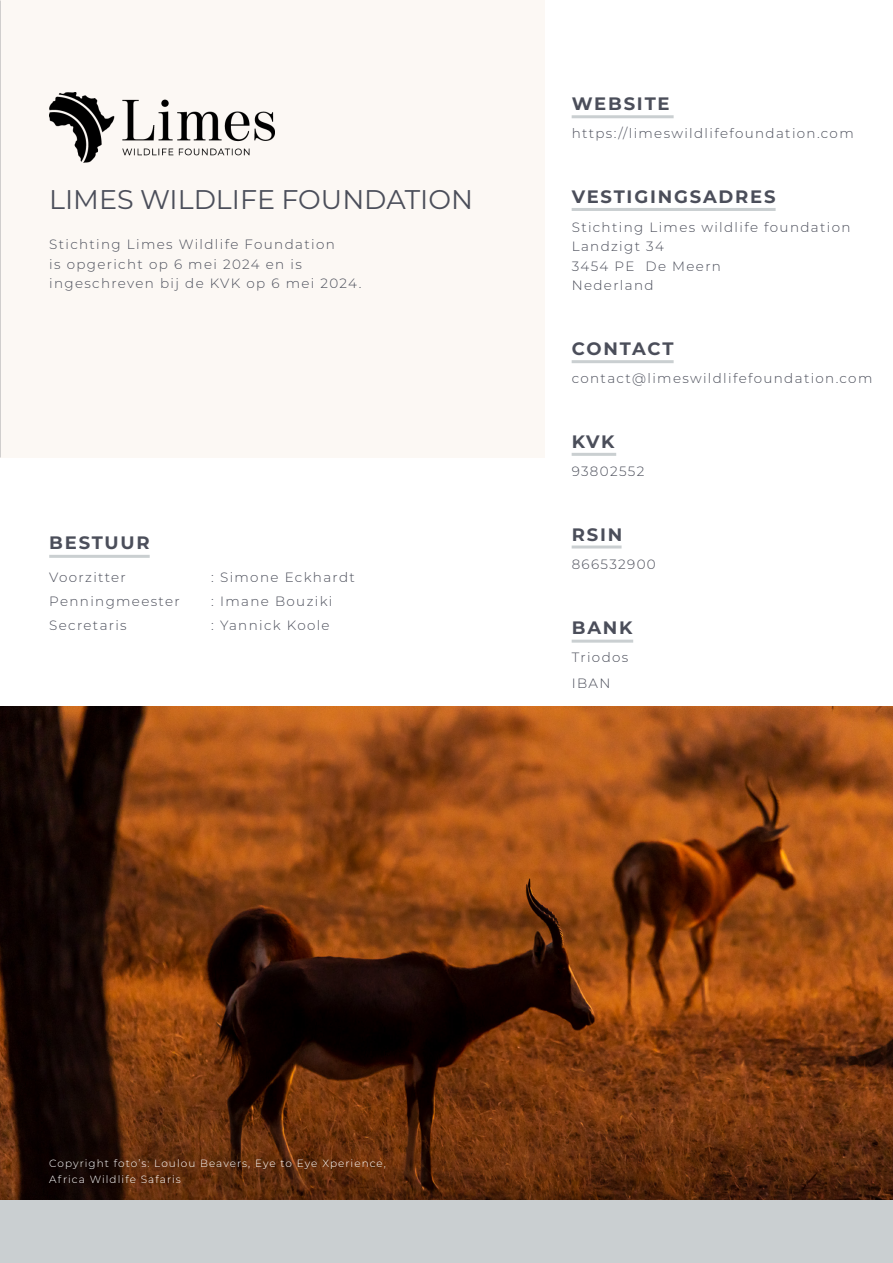
<style>
.page{position:relative;width:893px;height:1263px;background:#fff}
.page>*{position:absolute;margin:0;border:0;box-sizing:border-box;transform-origin:0 0}
.Subheading_01{font:27px "Montserrat";color:#4b4e5a}
.Body_01_-_Align_Left{font:700 18px "Montserrat";letter-spacing:.1em;color:#4b4e5a}
.Body_01_-_Align_Left-2{font:300 13.5px/19.5px "Montserrat";letter-spacing:.1em;color:#4b4e5a}
.Body_01_-_Align_Left-3{font:300 10.5px/16.5px "Montserrat";letter-spacing:.1em;color:#fff}
</style>
<div class="page">
<img style="left:0;top:707px;width:893px;height:493px">
<div style="left:0;top:1200px;width:893px;height:63px;background:#cacfd1"></div>
<hr style="left:49px;top:555px;width:101px;height:3px;background:#cacfd1">
<div style="left:0;top:0;width:544px;height:457px;background:#fcf8f4"></div>
<img style="left:0;top:0;width:1px;height:457px">
<hr style="left:572px;top:208px;width:204px;height:3px;background:#cacfd1">
<hr style="left:572px;top:115px;width:102px;height:3px;background:#cacfd1">
<hr style="left:572px;top:453px;width:44px;height:3px;background:#cacfd1">
<hr style="left:572px;top:545px;width:50px;height:3px;background:#cacfd1">
<hr style="left:572px;top:360px;width:102px;height:3px;background:#cacfd1">
<hr style="left:572px;top:640px;width:61px;height:3px;background:#cacfd1">
<img style="left:49px;top:93px;width:225px;height:70px">
<p class="Subheading_01" style="left:49px;top:181px;width:425px">LIMES WILDLIFE FOUNDATION</p>
<p class="Body_01_-_Align_Left-2" style="left:49px;top:234px;width:314px">Stichting Limes Wildlife Foundation<br>is opgericht op 6 mei 2024 en is ingeschreven bij de KVK op 6 mei 2024.</p>
<p class="Body_01_-_Align_Left" style="left:49px;top:529px;width:102px">BESTUUR</p>
<p class="Body_01_-_Align_Left-2" style="left:49px;top:567px;width:78px">Voorzitter</p>
<p class="Body_01_-_Align_Left-2" style="left:211px;top:567px;width:145px">: Simone Eckhardt</p>
<p class="Body_01_-_Align_Left-2" style="left:49px;top:591px;width:132px">Penningmeester</p>
<p class="Body_01_-_Align_Left-2" style="left:211px;top:591px;width:123px">: Imane Bouziki</p>
<p class="Body_01_-_Align_Left-2" style="left:49px;top:615px;width:79px">Secretaris</p>
<p class="Body_01_-_Align_Left-2" style="left:211px;top:615px;width:120px">: Yannick Koole</p>
<p class="Body_01_-_Align_Left" style="left:572px;top:91px;width:99px">WEBSITE</p>
<p class="Body_01_-_Align_Left-2" style="left:572px;top:124px;width:283px">https://limeswildlifefoundation.com</p>
<p class="Body_01_-_Align_Left" style="left:572px;top:184px;width:205px">VESTIGINGSADRES</p>
<p class="Body_01_-_Align_Left-2" style="left:572px;top:217px;width:280px">Stichting Limes wildlife foundation</p>
<p class="Body_01_-_Align_Left-2" style="left:572px;top:236px;width:94px">Landzigt 34</p>
<p class="Body_01_-_Align_Left-2" style="left:572px;top:256px;width:151px">3454 PE De Meern</p>
<p class="Body_01_-_Align_Left-2" style="left:572px;top:275px;width:83px">Nederland</p>
<p class="Body_01_-_Align_Left" style="left:572px;top:335px;width:103px">CONTACT</p>
<p class="Body_01_-_Align_Left-2" style="left:572px;top:368px;width:302px">contact@limeswildlifefoundation.com</p>
<p class="Body_01_-_Align_Left" style="left:572px;top:428px;width:44px">KVK</p>
<p class="Body_01_-_Align_Left-2" style="left:572px;top:461px;width:74px">93802552</p>
<p class="Body_01_-_Align_Left" style="left:572px;top:521px;width:52px">RSIN</p>
<p class="Body_01_-_Align_Left-2" style="left:572px;top:554px;width:86px">866532900</p>
<p class="Body_01_-_Align_Left" style="left:572px;top:614px;width:62px">BANK</p>
<p class="Body_01_-_Align_Left-2" style="left:572px;top:647px;width:58px">Triodos</p>
<p class="Body_01_-_Align_Left-2" style="left:572px;top:673px;width:40px">IBAN</p>
<p class="Body_01_-_Align_Left-3" style="left:49px;top:1154px;width:338px">Copyright foto’s: Loulou Beavers, Eye to Eye Xperience,<br>Africa Wildlife Safaris</p>
</div>
